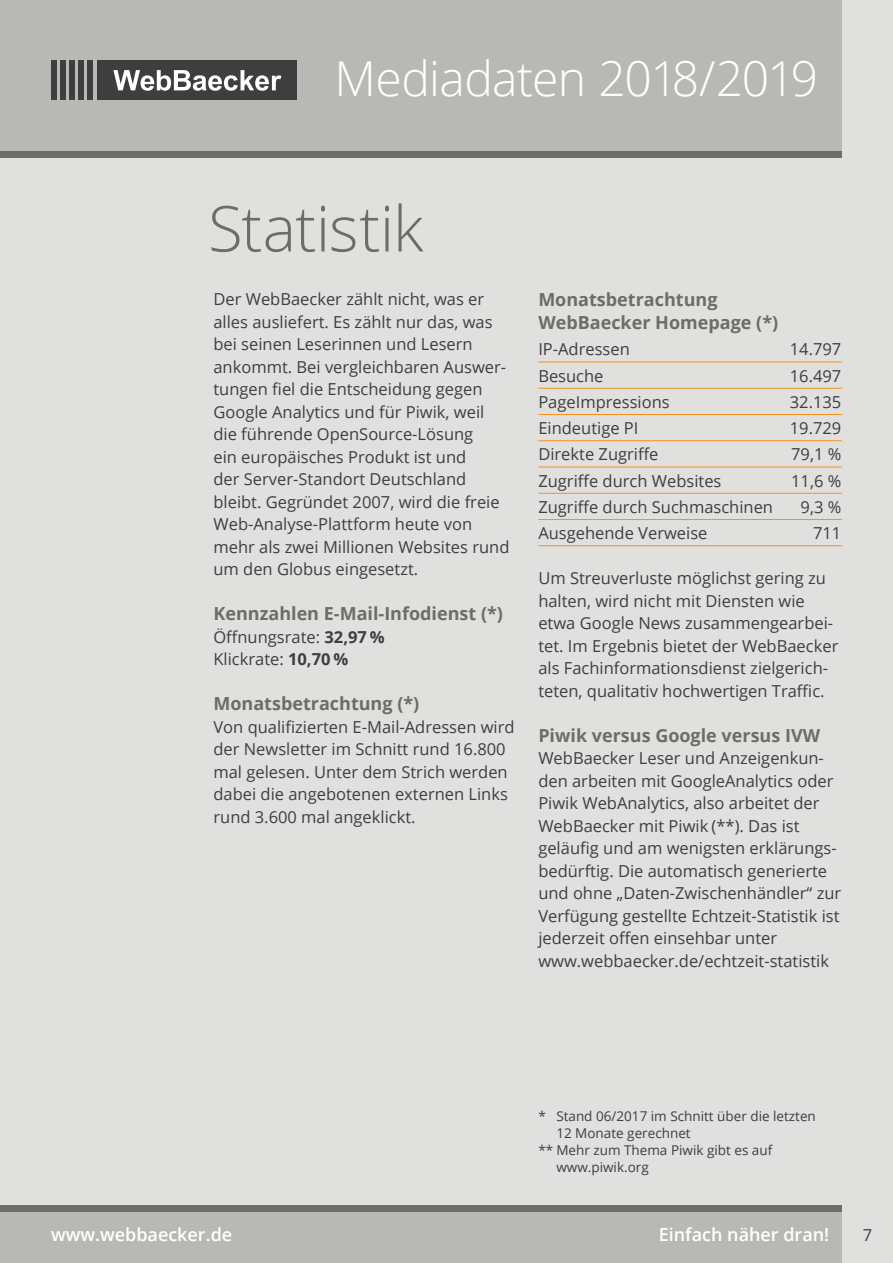
<style>
.page{position:relative;width:893px;height:1263px;background:#e0e0df}
.page>*{position:absolute;margin:0;border:0;box-sizing:border-box;transform-origin:0 0}
.t1{font:300 63.3px "Open Sans";letter-spacing:-.01em;color:#6c6d6b}
.t2{font:300 48px "Open Sans";letter-spacing:-.02em;color:#fff}
.t3{font:700 18px/22.5px "Open Sans";color:#6c6d6b}
.t4{font:600 18px "Open Sans";color:#fff}
.t5{font:16.5px/22.5px "Open Sans";color:#3e3e3f}
.t6{font:13.5px "Open Sans";color:#3e3e3f}
.s1{font-weight:700}
</style>
<div class="page">
<div style="left:0;top:0;width:842px;height:151px;background:#b8b8b4"></div>
<div style="left:0;top:1212px;width:842px;height:51px;background:#b8b8b4"></div>
<div style="left:0;top:151px;width:842px;height:7px;background:#6c6d6b"></div>
<div style="left:88px;top:60px;width:5px;height:40px;background:#3e3e3f"></div>
<div style="left:97px;top:60px;width:200px;height:40px;background:#3e3e3f"></div>
<div style="left:51px;top:60px;width:5px;height:40px;background:#3e3e3f"></div>
<div style="left:60px;top:60px;width:5px;height:40px;background:#3e3e3f"></div>
<div style="left:69px;top:60px;width:6px;height:40px;background:#3e3e3f"></div>
<div style="left:78px;top:60px;width:6px;height:40px;background:#3e3e3f"></div>
<svg style="left:113px;top:70px;width:168px;height:21px"></svg>
<div style="left:0;top:1205px;width:842px;height:7px;background:#6c6d6b"></div>
<hr style="left:538px;top:362px;width:304px;height:1px;background:#f69120">
<hr style="left:538px;top:388px;width:304px;height:1px;background:#f69120">
<hr style="left:538px;top:414px;width:304px;height:1px;background:#f69120">
<hr style="left:538px;top:440px;width:304px;height:1px;background:#f69120">
<hr style="left:538px;top:467px;width:304px;height:1px;background:#f69120">
<hr style="left:538px;top:493px;width:304px;height:1px;background:#f69120">
<hr style="left:538px;top:519px;width:304px;height:1px;background:#f69120">
<hr style="left:538px;top:545px;width:304px;height:1px;background:#f69120">
<h2 class="t2" style="left:334px;top:46px;width:485px">Mediadaten 2018/2019</h2>
<h1 class="t1" style="left:208px;top:185px;width:217px">Statistik</h1>
<p class="t5" style="left:213px;top:288px;width:297px">Der WebBaecker zählt nicht, was er alles ausliefert. Es zählt nur das, was bei seinen Leserinnen und Lesern ankommt. Bei vergleichbaren Auswer&shy;tungen fiel die Entscheidung gegen Google Analytics und für Piwik, weil die führende OpenSource-Lösung<br>ein europäisches Produkt ist und<br>der Server-Standort Deutschland bleibt. Gegründet 2007, wird die freie Web-Analyse-Plattform heute von mehr als zwei Millionen Websites rund um den Globus eingesetzt.</p>
<p class="t3" style="left:213px;top:602px;width:291px">Kennzahlen E-Mail-Infodienst (*)</p>
<p class="t5" style="left:213px;top:625px;width:173px">Öffnungsrate: <span class="s1">32,97 %<br></span>Klickrate: <span class="s1">10,70 %</span></p>
<p class="t3" style="left:213px;top:692px;width:207px">Monatsbetrachtung (*)</p>
<p class="t5" style="left:213px;top:715px;width:303px">Von qualifizierten E-Mail-Adressen wird der Newsletter im Schnitt rund 16.800 mal gelesen. Unter dem Strich werden dabei die angebotenen externen Links rund 3.600 mal angeklickt.</p>
<p class="t3" style="left:538px;top:288px;width:241px">Monatsbetrachtung<br>WebBaecker Homepage (*)</p>
<p class="t5" style="left:538px;top:338px;width:93px">IP-Adressen</p>
<p class="t5" style="left:790px;top:338px;width:53px">14.797</p>
<p class="t5" style="left:538px;top:364px;width:67px">Besuche</p>
<p class="t5" style="left:790px;top:364px;width:53px">16.497</p>
<p class="t5" style="left:538px;top:390px;width:133px">PageImpressions</p>
<p class="t5" style="left:790px;top:390px;width:53px">32.135</p>
<p class="t5" style="left:538px;top:416px;width:102px">Eindeutige PI</p>
<p class="t5" style="left:790px;top:416px;width:53px">19.729</p>
<p class="t5" style="left:538px;top:443px;width:122px">Direkte Zugriffe</p>
<p class="t5" style="left:791px;top:443px;width:52px">79,1 %</p>
<p class="t5" style="left:538px;top:469px;width:185px">Zugriffe durch Websites</p>
<p class="t5" style="left:791px;top:469px;width:52px">11,6 %</p>
<p class="t5" style="left:538px;top:495px;width:236px">Zugriffe durch Suchmaschinen</p>
<p class="t5" style="left:801px;top:495px;width:42px">9,3 %</p>
<p class="t5" style="left:538px;top:521px;width:171px">Ausgehende Verweise</p>
<p class="t5" style="left:813px;top:521px;width:30px">711</p>
<p class="t5" style="left:538px;top:566px;width:302px">Um Streuverluste möglichst gering zu halten, wird nicht mit Diensten wie etwa Google News zusammengearbei&shy;tet. Im Ergebnis bietet der WebBaecker als Fachinformationsdienst zielgerich&shy;teten, qualitativ hochwertigen Traffic.</p>
<p class="t3" style="left:538px;top:723px;width:283px">Piwik versus Google versus IVW</p>
<p class="t5" style="left:538px;top:746px;width:304px">WebBaecker Leser und Anzeigenkun&shy;den arbeiten mit GoogleAnalytics oder Piwik WebAnalytics, also arbeitet der WebBaecker mit Piwik (**). Das ist geläufig und am wenigsten erklärungs&shy;bedürftig. Die automatisch generierte und ohne „Daten-Zwischenhändler“ zur Verfügung gestellte Echtzeit-Statistik ist jederzeit offen einsehbar unter www.webbaecker.de/echtzeit-statistik</p>
<p class="t6" style="left:538px;top:1106px;width:279px">* Stand 06/2017 im Schnitt über die letzten</p>
<p class="t6" style="left:556px;top:1123px;width:136px">12 Monate gerechnet</p>
<p class="t6" style="left:538px;top:1141px;width:235px">** Mehr zum Thema Piwik gibt es auf</p>
<p class="t6" style="left:556px;top:1158px;width:94px">www.piwik.org</p>
<p class="t4" style="left:51px;top:1222px;width:183px">www.webbaecker.de</p>
<p class="t4" style="left:659px;top:1222px;width:172px">Einfach näher dran!</p>
<p class="t5" style="left:863px;top:1223px;width:11px">7</p>
</div>
